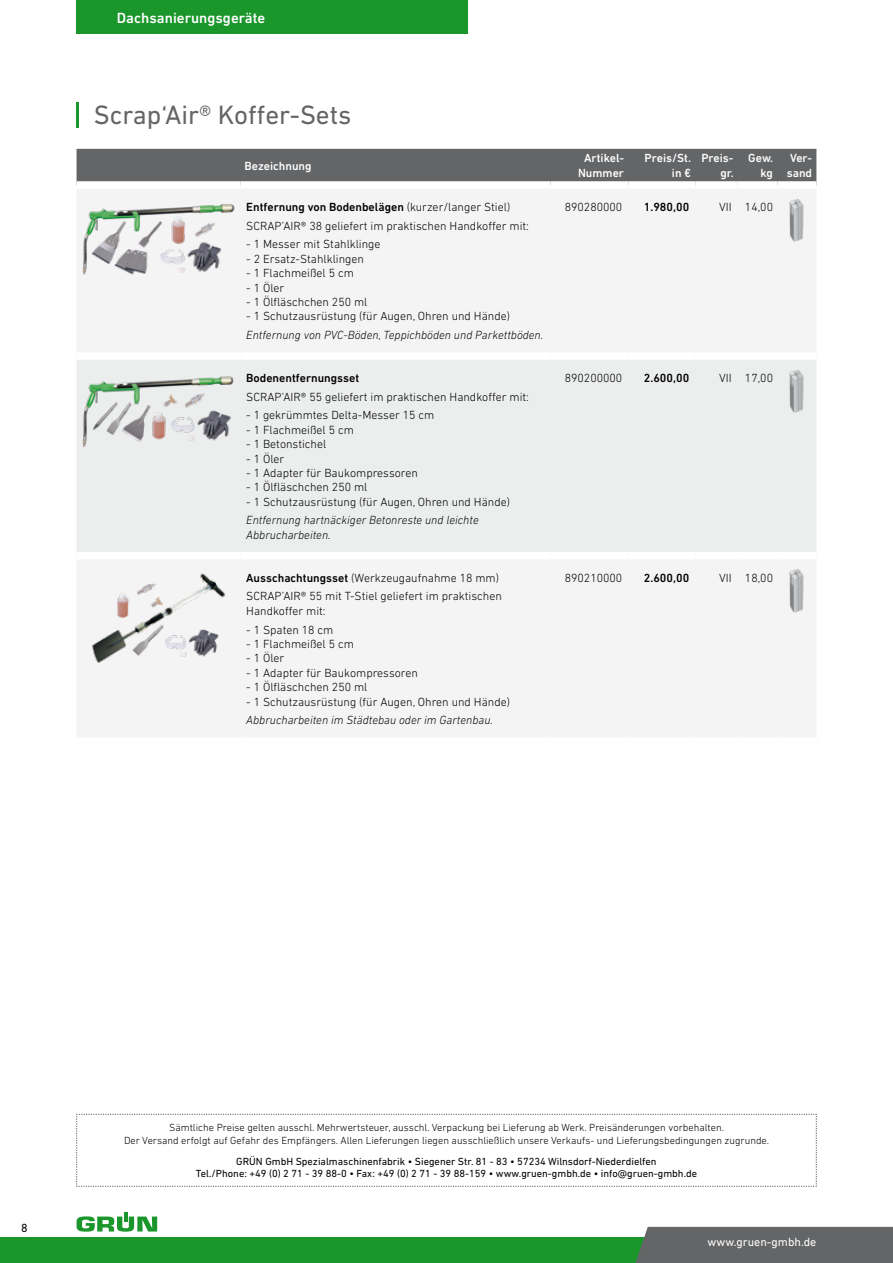
<style>
.page{position:relative;width:893px;height:1263px;background:#fff}
.page>*{position:absolute;margin:0;border:0;box-sizing:border-box;transform-origin:0 0}
.t1{font:27px "DIN Next LT Pro";color:#646567}
.t2{font:500 15px "DIN Next LT Pro";color:#fff}
.t3{font:300 12px/18.6px "DIN Next LT Pro";color:#000}
.t4{font:italic 300 12px/14.4px "DIN Next LT Pro";color:#000}
.t5{font:500 12px/14.4px "DIN Next LT Pro";color:#fff;text-align:right}
.t6{font:500 12px "DIN Next LT Pro";color:#000}
.t7{font:12px "DIN Next LT Pro";color:#fff}
.t8{font:12px "DIN Next LT Pro";color:#000}
.t9{font:300 10.5px/12.6px "DIN Next LT Pro";color:#000;text-align:center}
.t10{font:10.5px/12.6px "DIN Next LT Pro";color:#000;text-align:center}
.s1{font-weight:500}
</style>
<div class="page">
<svg style="left:76px;top:1114px;width:741px;height:72px"></svg>
<hr style="left:77px;top:102px;width:2px;height:26px;background:#1a962b">
<div style="left:77px;top:149px;width:739px;height:32px;background:#646567"></div>
<div style="left:77px;top:189px;width:739px;height:548px;background:#f4f4f5"></div>
<div style="left:77px;top:360px;width:739px;height:192px;background:#eceded"></div>
<div style="left:77px;top:352px;width:163px;height:8px;background:#fff"></div>
<div style="left:240px;top:352px;width:311px;height:8px;background:#fff"></div>
<div style="left:551px;top:352px;width:77px;height:8px;background:#fff"></div>
<div style="left:628px;top:352px;width:67px;height:8px;background:#fff"></div>
<div style="left:695px;top:352px;width:43px;height:8px;background:#fff"></div>
<div style="left:738px;top:352px;width:39px;height:8px;background:#fff"></div>
<div style="left:777px;top:352px;width:39px;height:8px;background:#fff"></div>
<div style="left:77px;top:552px;width:163px;height:7px;background:#fff"></div>
<div style="left:240px;top:552px;width:311px;height:7px;background:#fff"></div>
<div style="left:551px;top:552px;width:77px;height:7px;background:#fff"></div>
<div style="left:628px;top:552px;width:67px;height:7px;background:#fff"></div>
<div style="left:695px;top:552px;width:43px;height:7px;background:#fff"></div>
<div style="left:738px;top:552px;width:39px;height:7px;background:#fff"></div>
<div style="left:777px;top:552px;width:39px;height:7px;background:#fff"></div>
<img style="left:80px;top:202px;width:157px;height:77px">
<img style="left:779px;top:198px;width:36px;height:45px">
<img style="left:80px;top:373px;width:157px;height:77px">
<img style="left:779px;top:369px;width:36px;height:45px">
<img style="left:88px;top:573px;width:140px;height:91px">
<img style="left:779px;top:568px;width:36px;height:45px">
<div style="left:77px;top:0;width:391px;height:34px;background:#1a962b"></div>
<svg style="left:77px;top:1212px;width:80px;height:19px"></svg>
<div style="left:0;top:1237px;width:893px;height:26px;background:#1a962b"></div>
<div style="left:635px;top:1227px;width:258px;height:36px;background:#646567"></div>
<p class="t2" style="left:117px;top:10px;width:150px">Dachsanierungsgeräte</p>
<h1 class="t1" style="left:94px;top:99px;width:259px">Scrap‘Air® Koffer-Sets</h1>
<p class="t5" style="left:244px;top:158px;width:69px">Bezeichnung</p>
<p class="t5" style="left:578px;top:151px;width:47px;text-align:center">Artikel-<br>Nummer</p>
<p class="t5" style="left:645px;top:151px;width:48px">Preis/St. in €</p>
<p class="t5" style="left:701px;top:151px;width:34px">Preis&shy;gr.</p>
<p class="t5" style="left:748px;top:151px;width:26px">Gew. kg</p>
<p class="t5" style="left:787px;top:151px;width:27px;text-align:left">Ver&shy;sand</p>
<p class="t3" style="left:246px;top:197px;width:284px"><span class="s1">Entfernung von Bodenbelägen</span> (kurzer/langer Stiel)<br>SCRAP’AIR® 38 geliefert im praktischen Handkoffer mit:</p>
<p class="t3" style="left:246px;top:235px;width:136px">- 1 Messer mit Stahlklinge</p>
<p class="t3" style="left:246px;top:249px;width:119px">- 2 Ersatz-Stahlklingen</p>
<p class="t3" style="left:246px;top:264px;width:109px">- 1 Flachmeißel 5 cm</p>
<p class="t3" style="left:246px;top:278px;width:40px">- 1 Öler</p>
<p class="t3" style="left:246px;top:292px;width:123px">- 1 Ölfläschchen 250 ml</p>
<p class="t3" style="left:246px;top:307px;width:265px">- 1 Schutzausrüstung (für Augen, Ohren und Hände)</p>
<p class="t4" style="left:246px;top:328px;width:299px">Entfernung von PVC-Böden, Teppichböden und Parkettböden.</p>
<p class="t3" style="left:565px;top:197px;width:59px">890280000</p>
<p class="t6" style="left:644px;top:200px;width:47px">1.980,00</p>
<p class="t3" style="left:719px;top:197px;width:55px">VII 14,00</p>
<p class="t6" style="left:246px;top:371px;width:115px">Bodenentfernungsset</p>
<p class="t3" style="left:246px;top:387px;width:284px">SCRAP’AIR® 55 geliefert im praktischen Handkoffer mit:</p>
<p class="t3" style="left:246px;top:406px;width:190px">- 1 gekrümmtes Delta-Messer 15 cm</p>
<p class="t3" style="left:246px;top:420px;width:109px">- 1 Flachmeißel 5 cm</p>
<p class="t3" style="left:246px;top:435px;width:82px">- 1 Betonstichel</p>
<p class="t3" style="left:246px;top:449px;width:40px">- 1 Öler</p>
<p class="t3" style="left:246px;top:463px;width:173px">- 1 Adapter für Baukompressoren</p>
<p class="t3" style="left:246px;top:478px;width:123px">- 1 Ölfläschchen 250 ml</p>
<p class="t3" style="left:246px;top:492px;width:265px">- 1 Schutzausrüstung (für Augen, Ohren und Hände)</p>
<p class="t4" style="left:246px;top:513px;width:234px">Entfernung hartnäckiger Betonreste und leichte<br>Abbrucharbeiten.</p>
<p class="t3" style="left:246px;top:568px;width:257px"><span class="s1">Ausschachtungsset</span> (Werkzeugaufnahme 18 mm)<br>SCRAP’AIR® 55 mit T-Stiel geliefert im praktischen</p>
<p class="t3" style="left:246px;top:601px;width:81px">Handkoffer mit:</p>
<p class="t3" style="left:246px;top:620px;width:89px">- 1 Spaten 18 cm</p>
<p class="t3" style="left:246px;top:634px;width:109px">- 1 Flachmeißel 5 cm</p>
<p class="t3" style="left:246px;top:649px;width:40px">- 1 Öler</p>
<p class="t3" style="left:246px;top:663px;width:173px">- 1 Adapter für Baukompressoren</p>
<p class="t3" style="left:246px;top:678px;width:123px">- 1 Ölfläschchen 250 ml</p>
<p class="t3" style="left:246px;top:692px;width:265px">- 1 Schutzausrüstung (für Augen, Ohren und Hände)</p>
<p class="t4" style="left:246px;top:713px;width:248px">Abbrucharbeiten im Städtebau oder im Gartenbau.</p>
<p class="t3" style="left:565px;top:368px;width:59px">890200000</p>
<p class="t6" style="left:644px;top:371px;width:47px">2.600,00</p>
<p class="t3" style="left:719px;top:368px;width:55px">VII 17,00</p>
<p class="t3" style="left:565px;top:568px;width:59px">890210000</p>
<p class="t6" style="left:644px;top:571px;width:47px">2.600,00</p>
<p class="t3" style="left:719px;top:568px;width:55px">VII 18,00</p>
<p class="t8" style="left:21px;top:1220px;width:8px">8</p>
<p class="t9" style="left:124px;top:1121px;width:647px">Sämtliche Preise gelten ausschl. Mehrwertsteuer, ausschl. Verpackung bei Lieferung ab Werk. Preisänderungen vorbehalten.<br>Der Versand erfolgt auf Gefahr des Empfängers. Allen Lieferungen liegen ausschließlich unsere Verkaufs- und Lieferungsbedingungen zugrunde.</p>
<p class="t10" style="left:196px;top:1155px;width:503px">GRÜN GmbH Spezialmaschinenfabrik • Siegener Str. 81 - 83 • 57234 Wilnsdorf-Niederdielfen<br>Tel./Phone: +49 (0) 2 71 - 39 88-0 • Fax: +49 (0) 2 71 - 39 88-159 • www.gruen-gmbh.de • info@gruen-gmbh.de</p>
<p class="t7" style="left:707px;top:1235px;width:110px">www.gruen-gmbh.de</p>
</div>
